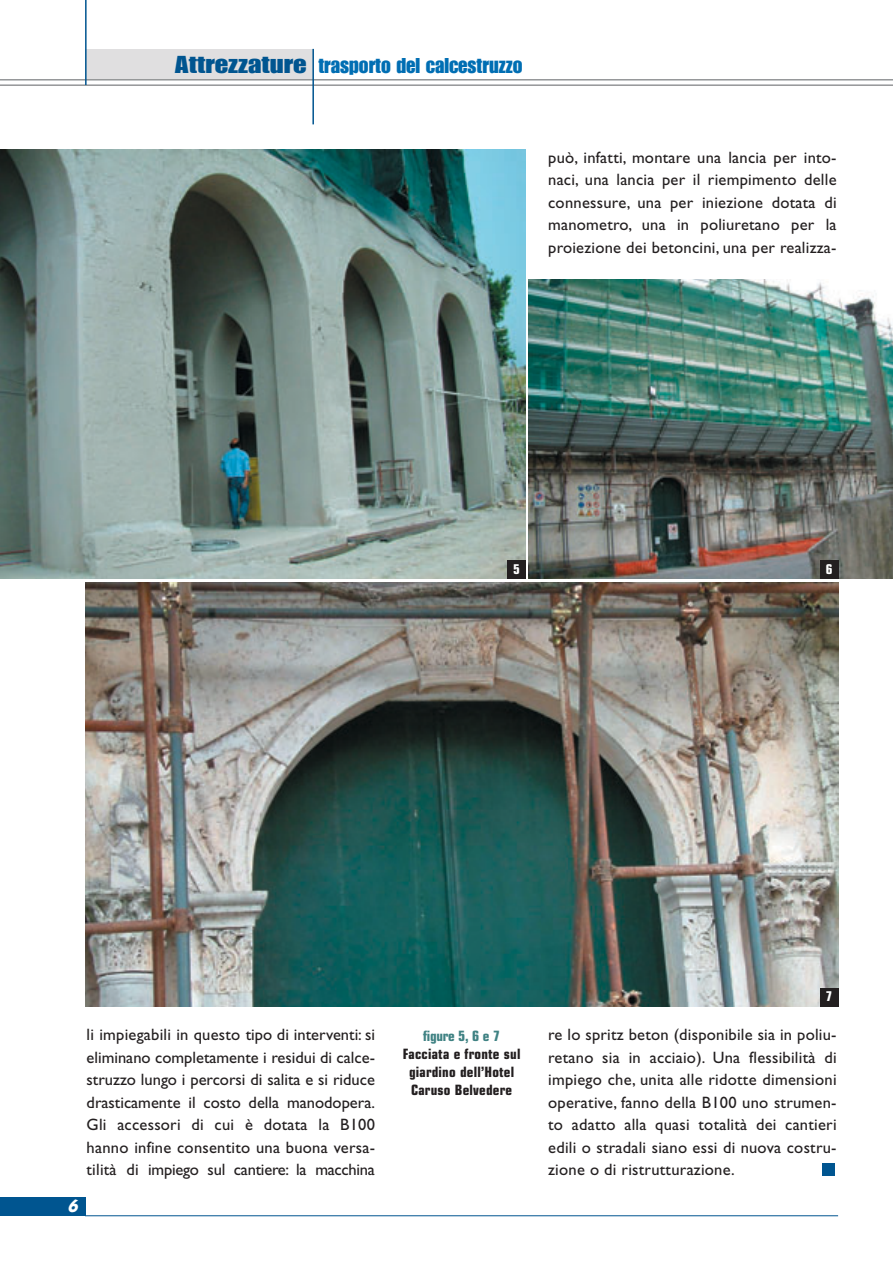
<style>
.page{position:relative;width:893px;height:1263px;background:#fff}
.page>*{position:absolute;margin:0;border:0;box-sizing:border-box;transform-origin:0 0}
.t1{font:21px "Impact";color:#006eb3}
.t2{font:italic 700 18px "Itc Kabel";color:#fff}
.t3{font:16.5px/22.5px "Gill Sans";letter-spacing:.015em;color:#231f20;text-align:justify}
.t4{font:700 condensed 14.25px/18px "Eurostile";letter-spacing:.015em;color:#231f20;text-align:center}
.t5{font:700 condensed 14.25px "Eurostile";letter-spacing:-.015em;color:#3f8283}
.t6{font:700 condensed 13.5px "Eurostile";color:#fff}
.s1{font-size:24px;color:#005590}
</style>
<div class="page">
<div style="left:822px;top:1163px;width:13px;height:12px;background:#005590"></div>
<div style="left:85px;top:49px;width:228px;height:30px;background:#e0dfe0"></div>
<hr style="left:0;top:79px;width:892px;height:2px;background:#949698">
<hr style="left:0;top:84px;width:892px;height:2px;background:#949698">
<hr style="left:312px;top:49px;width:2px;height:75px;background:#005590">
<hr style="left:85px;top:0;width:2px;height:85px;background:#005590">
<div style="left:0;top:1197px;width:85px;height:19px;background:#005590"></div>
<hr style="left:85px;top:1215px;width:753px;height:1px;background:#005590">
<img style="left:0;top:150px;width:525px;height:429px">
<img style="left:85px;top:582px;width:753px;height:424px">
<img style="left:528px;top:279px;width:364px;height:300px">
<div style="left:507px;top:561px;width:18px;height:18px;background:#231f20"></div>
<div style="left:820px;top:561px;width:18px;height:18px;background:#231f20"></div>
<div style="left:820px;top:988px;width:18px;height:18px;background:#231f20"></div>
<p class="t1" style="left:175px;top:58px;width:349px"><span class="s1">Attrezzature</span> trasporto del calcestruzzo</p>
<p class="t3" style="left:548px;top:148px;width:290px">può, infatti, montare una lancia per into&shy;naci, una lancia per il riempimento delle connessure, una per iniezione dotata di manometro, una in poliuretano per la proiezione dei betoncini, una per realizza-</p>
<p class="t6" style="left:513px;top:564px;width:8px">5</p>
<p class="t6" style="left:825px;top:564px;width:8px">6</p>
<p class="t3" style="left:87px;top:1025px;width:290px">li impiegabili in questo tipo di interventi: si eliminano completamente i residui di calce&shy;struzzo lungo i percorsi di salita e si riduce drasticamente il costo della manodopera.<br>Gli accessori di cui è dotata la B100 hanno infine consentito una buona versa&shy;tilità di impiego sul cantiere: la macchina</p>
<p class="t2" style="left:68px;top:1199px;width:15px">6</p>
<p class="t5" style="left:423px;top:1030px;width:79px">figure 5, 6 e 7</p>
<p class="t4" style="left:402px;top:1046px;width:119px">Facciata e fronte sul giardino dell’Hotel<br>Caruso Belvedere</p>
<p class="t6" style="left:825px;top:991px;width:8px">7</p>
<p class="t3" style="left:548px;top:1025px;width:290px">re lo spritz beton (disponibile sia in poliu&shy;retano sia in acciaio). Una flessibilità di impiego che, unita alle ridotte dimensioni operative, fanno della B100 uno strumen&shy;to adatto alla quasi totalità dei cantieri edili o stradali siano essi di nuova costru&shy;zione o di ristrutturazione.</p>
</div>
